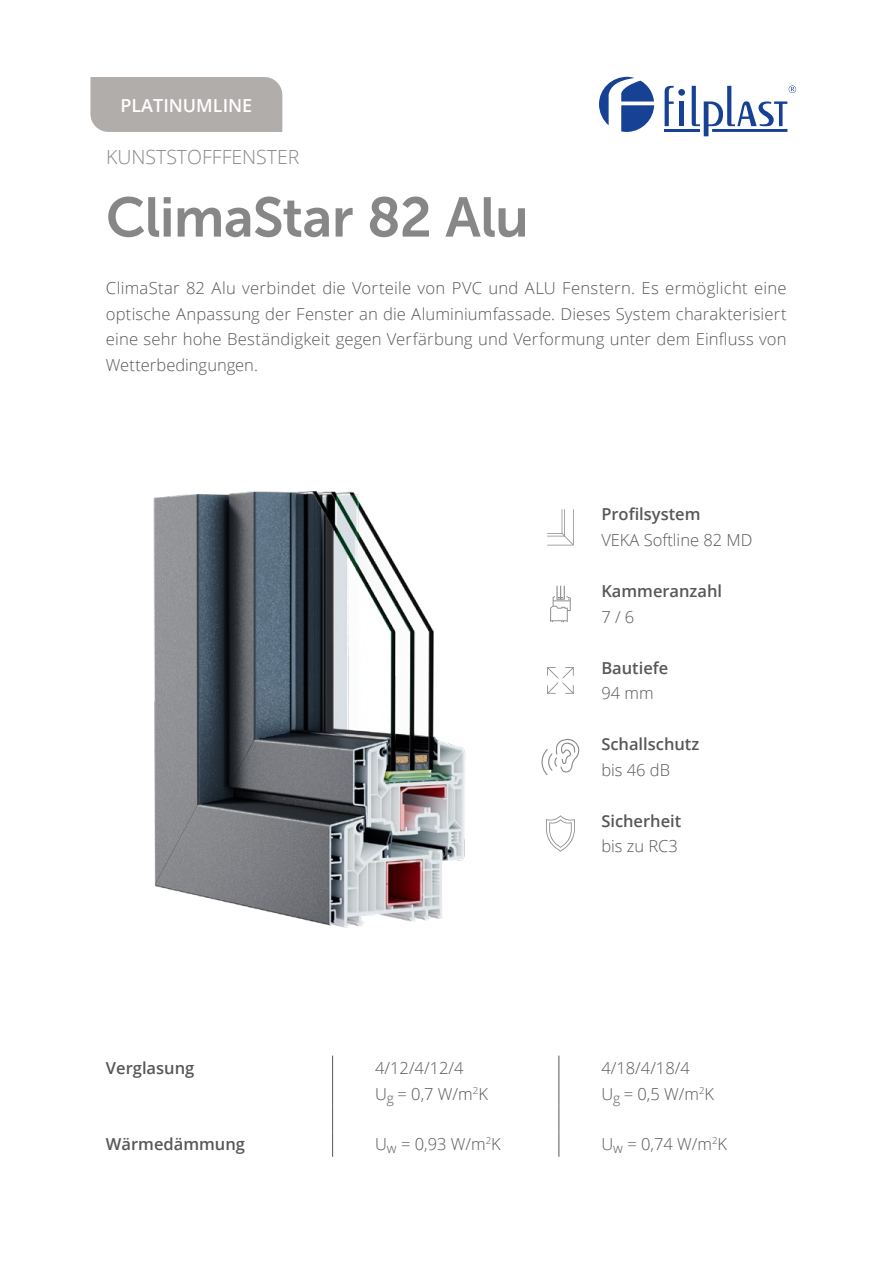
<style>
.page{position:relative;width:893px;height:1263px;background:#fff}
.page>*{position:absolute;margin:0;border:0;box-sizing:border-box;transform-origin:0 0}
.t1{font:55.5px "Museo Sans 700";letter-spacing:-.015em;color:#878787}
.t2{font:300 19.5px "Open Sans";color:#878787}
.t3{font:600 18px "Open Sans";color:#fff}
.t4{font:300 16.5px/25.5px "Open Sans";color:#575756}
.t5{font:600 16.5px "Open Sans";color:#575756}
</style>
<div class="page">
<img style="left:153px;top:491px;width:313px;height:437px">
<hr style="left:332px;top:1055px;width:1px;height:51px;background:#575756">
<hr style="left:559px;top:1055px;width:1px;height:51px;background:#575756">
<svg style="left:332px;top:1106px;width:1px;height:51px"></svg>
<svg style="left:559px;top:1106px;width:1px;height:51px"></svg>
<svg style="left:547px;top:509px;width:27px;height:36px"></svg>
<svg style="left:550px;top:586px;width:21px;height:36px"></svg>
<svg style="left:547px;top:667px;width:27px;height:27px"></svg>
<svg style="left:541px;top:738px;width:39px;height:37px"></svg>
<svg style="left:546px;top:815px;width:29px;height:37px"></svg>
<div style="left:90px;top:77px;width:192px;height:55px;background:#b1adab"></div>
<div style="left:678px;top:89px;width:7px;height:7px;background:#164194;border-radius:50%"></div>
<hr style="left:665px;top:129px;width:35px;height:3px;background:#164194">
<div style="left:679px;top:101px;width:5px;height:25px;background:#164194"></div>
<svg style="left:665px;top:86px;width:9px;height:40px"></svg>
<svg style="left:599px;top:77px;width:55px;height:55px"></svg>
<svg style="left:692px;top:86px;width:104px;height:50px"></svg>
<p class="t3" style="left:120px;top:93px;width:133px">PLATINUMLINE</p>
<p class="t2" style="left:106px;top:143px;width:195px">KUNSTSTOFFFENSTER</p>
<h1 class="t1" style="left:106px;top:187px;width:424px">ClimaStar 82 Alu</h1>
<p class="t4" style="left:106px;top:275px;width:682px;text-align:justify">ClimaStar 82 Alu verbindet die Vorteile von PVC und ALU Fenstern. Es ermöglicht eine optische Anpassung der Fenster an die Aluminiumfassade. Dieses System charakterisiert eine sehr hohe Beständigkeit gegen Verfärbung und Verformung unter dem Einfluss von Wetterbedingungen.</p>
<p class="t5" style="left:106px;top:1057px;width:90px">Verglasung</p>
<p class="t5" style="left:106px;top:1132px;width:141px">Wärmedämmung</p>
<p class="t5" style="left:601px;top:503px;width:101px">Profilsystem</p>
<p class="t4" style="left:601px;top:527px;width:153px">VEKA Softline 82 MD</p>
<p class="t5" style="left:601px;top:580px;width:122px">Kammeranzahl</p>
<p class="t4" style="left:601px;top:603px;width:35px">7 / 6</p>
<p class="t5" style="left:601px;top:656px;width:69px">Bautiefe</p>
<p class="t4" style="left:601px;top:680px;width:54px">94 mm</p>
<p class="t5" style="left:601px;top:733px;width:100px">Schallschutz</p>
<p class="t4" style="left:601px;top:756px;width:70px">bis 46 dB</p>
<p class="t5" style="left:601px;top:809px;width:82px">Sicherheit</p>
<p class="t4" style="left:601px;top:833px;width:78px">bis zu RC3</p>
<p class="t4" style="left:375px;top:1055px;width:114px">4/12/4/12/4<br>U<sub>g</sub> = 0,7 W/m<sup>2</sup>K</p>
<p class="t4" style="left:601px;top:1055px;width:114px">4/18/4/18/4<br>U<sub>g</sub> = 0,5 W/m<sup>2</sup>K</p>
<p class="t4" style="left:375px;top:1131px;width:127px">U<sub>w</sub> = 0,93 W/m<sup>2</sup>K</p>
<p class="t4" style="left:601px;top:1131px;width:127px">U<sub>w</sub> = 0,74 W/m<sup>2</sup>K</p>
</div>
